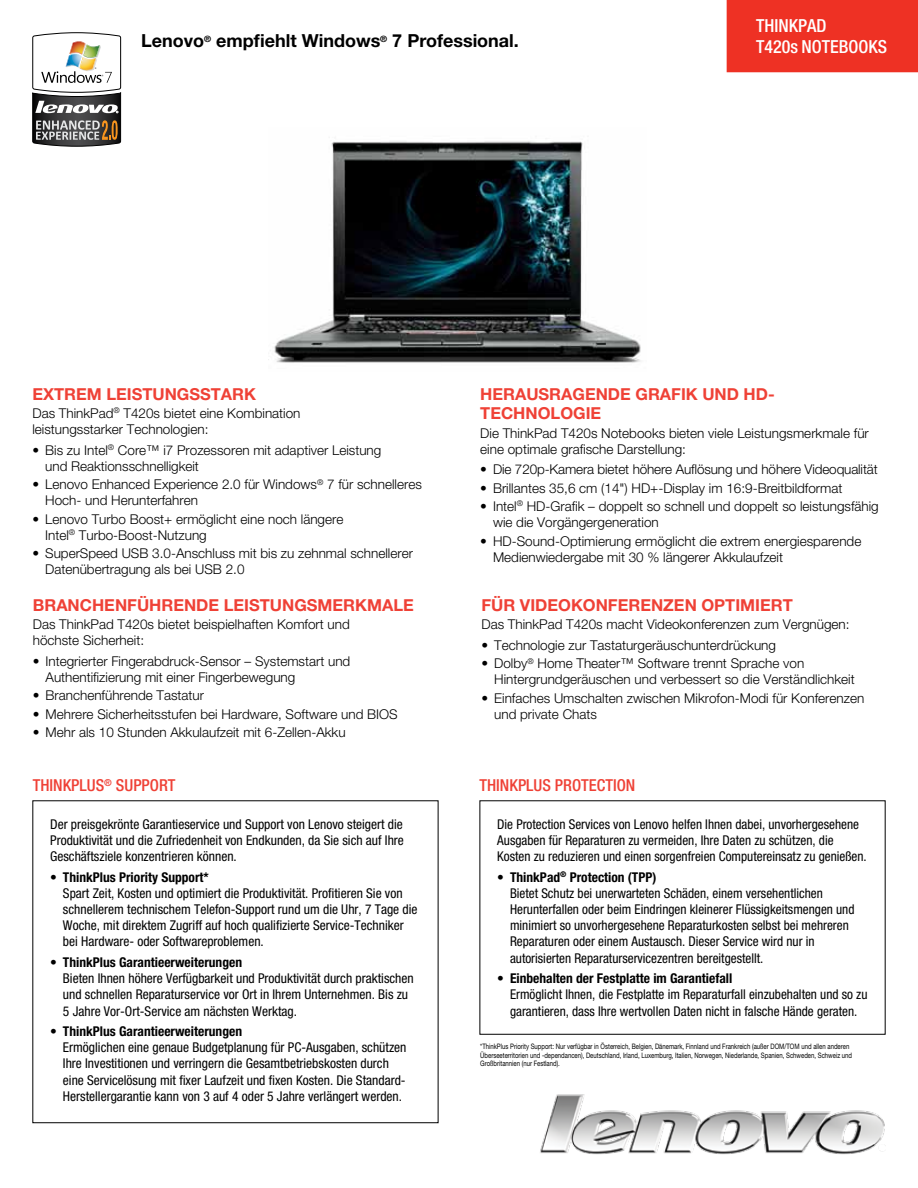
<style>
.page{position:relative;width:918px;height:1188px;background:#fff}
.page>*{position:absolute;margin:0;border:0;box-sizing:border-box;transform-origin:0 0}
.t1{font:700 18px "Helvetica Neue";color:#000}
.t2{font:500 condensed 18px/21.6px "Helvetica Neue LT Std";color:#fff}
.t3{font:700 16.5px/19.8px "Helvetica Neue";color:#ef4136}
.t4{font:500 condensed 16.5px "Helvetica Neue LT Std";color:#ef4136}
.t5{font:condensed 13.5px/16.2px "Helvetica Neue";color:#000}
.t6{font:300 13.5px/16.2px "Helvetica Neue";color:#000}
.t7{font:700 condensed 13.5px "Helvetica Neue";color:#000}
.t8{font:7.5px/8.2px "Helvetica Neue";color:#000;scale:.8 1}
.s1{font-weight:700}
</style>
<div class="page">
<img style="left:540px;top:1094px;width:346px;height:61px">
<svg style="left:32px;top:32px;width:89px;height:115px"></svg>
<div style="left:727px;top:0;width:191px;height:72px;background:#ee3124"></div>
<img style="left:274px;top:141px;width:367px;height:222px">
<div style="left:480px;top:800px;width:406px;height:235px;border:1px solid #000"></div>
<h1 class="t1" style="left:141px;top:29px;width:379px">LENOVO<sup>®</sup> EMPFIEHLT WINDOWS<sup>®</sup> 7 PROFESSIONAL.</h1>
<h1 class="t2" style="left:756px;top:14px;width:132px">THINKPAD<br>T420S NOTEBOOKS</h1>
<p class="t3" style="left:32px;top:383px;width:225px">EXTREM LEISTUNGSSTARK</p>
<p class="t6" style="left:32px;top:405px;width:270px">Das ThinkPad<sup>®</sup> T420s bietet eine Kombination leistungsstarker Technologien:</p>
<p class="t6" style="left:45px;top:441px;width:338px;text-indent:-13px">• Bis zu Intel<sup>®</sup> Core™ i7 Prozessoren mit adaptiver Leistung und Reaktionsschnelligkeit</p>
<p class="t6" style="left:45px;top:476px;width:378px;text-indent:-13px">• Lenovo Enhanced Experience 2.0 für Windows<sup>®</sup> 7 für schnelleres<br>Hoch- und Herunterfahren</p>
<p class="t6" style="left:45px;top:510px;width:300px;text-indent:-13px">• Lenovo Turbo Boost+ ermöglicht eine noch längere<br>Intel<sup>®</sup> Turbo‑Boost-Nutzung</p>
<p class="t6" style="left:45px;top:545px;width:369px;text-indent:-13px">• SuperSpeed USB 3.0-Anschluss mit bis zu zehnmal schnellerer<br>Datenübertragung als bei USB 2.0</p>
<p class="t3" style="left:33px;top:595px;width:383px">BRANCHENFÜHRENDE LEISTUNGSMERKMALE</p>
<p class="t6" style="left:33px;top:616px;width:319px">Das ThinkPad T420s bietet beispielhaften Komfort und höchste Sicherheit:</p>
<p class="t6" style="left:46px;top:653px;width:306px;text-indent:-13px">• Integrierter Fingerabdruck-Sensor – Systemstart und<br>Authentifizierung mit einer Fingerbewegung</p>
<p class="t6" style="left:33px;top:687px;width:173px">• Branchenführende Tastatur</p>
<p class="t6" style="left:33px;top:706px;width:366px">• Mehrere Sicherheitsstufen bei Hardware, Software und BIOS</p>
<p class="t6" style="left:33px;top:724px;width:314px">• Mehr als 10 Stunden Akkulaufzeit mit 6-Zellen-Akku</p>
<p class="t3" style="left:480px;top:383px;width:296px">HERAUSRAGENDE GRAFIK UND HD-<br>TECHNOLOGIE</p>
<p class="t6" style="left:480px;top:424px;width:390px">Die ThinkPad T420s Notebooks bieten viele Leistungsmerkmale für eine optimale grafische Darstellung:</p>
<p class="t6" style="left:480px;top:461px;width:399px">• Die 720p-Kamera bietet höhere Auflösung und höhere Videoqualität</p>
<p class="t6" style="left:480px;top:479px;width:364px">• Brillantes 35,6 cm (14") HD+-Display im 16:9-Breitbildformat</p>
<p class="t6" style="left:493px;top:498px;width:387px;text-indent:-13px">• Intel<sup>®</sup> HD-Grafik – doppelt so schnell und doppelt so leistungsfähig wie die Vorgängergeneration</p>
<p class="t6" style="left:493px;top:532px;width:370px;text-indent:-13px">• HD-Sound-Optimierung ermöglicht die extrem energiesparende<br>Medienwiedergabe mit 30 % längerer Akkulaufzeit</p>
<p class="t3" style="left:481px;top:595px;width:309px">FÜR VIDEOKONFERENZEN OPTIMIERT</p>
<p class="t6" style="left:481px;top:616px;width:370px">Das ThinkPad T420s macht Videokonferenzen zum Vergnügen:</p>
<p class="t6" style="left:481px;top:637px;width:296px">• Technologie zur Tastaturgeräuschunterdrückung</p>
<p class="t6" style="left:494px;top:655px;width:362px;text-indent:-13px">• Dolby<sup>®</sup> Home Theater™ Software trennt Sprache von<br>Hintergrundgeräuschen und verbessert so die Verständlichkeit</p>
<p class="t6" style="left:494px;top:689px;width:372px;text-indent:-13px">• Einfaches Umschalten zwischen Mikrofon-Modi für Konferenzen und private Chats</p>
<p class="t4" style="left:33px;top:775px;width:17px">THINK</p>
<p class="t4" style="left:71px;top:775px;width:97px">PLUS<sup>®</sup> SUPPORT</p>
<p class="t4" style="left:480px;top:775px;width:17px">THINK</p>
<p class="t4" style="left:518px;top:775px;width:117px">PLUS PROTECTION</p>
<p class="t5" style="left:50px;top:816px;width:355px;text-align:justify">Der preisgekrönte Garantieservice und Support von Lenovo steigert die Produktivität und die Zufriedenheit von Endkunden, da Sie sich auf Ihre Geschäftsziele konzentrieren können.</p>
<p class="t7" style="left:50px;top:869px;width:160px">• ThinkPlus Priority Support*</p>
<p class="t5" style="left:63px;top:885px;width:356px">Spart Zeit, Kosten und optimiert die Produktivität. Profitieren Sie von schnellerem technischem Telefon-Support rund um die Uhr, 7 Tage die Woche, mit direktem Zugriff auf hoch qualifizierte Service-Techniker bei Hardware- oder Softwareproblemen.</p>
<p class="t7" style="left:50px;top:954px;width:193px">• ThinkPlus Garantieerweiterungen</p>
<p class="t5" style="left:63px;top:970px;width:352px">Bieten Ihnen höhere Verfügbarkeit und Produktivität durch praktischen und schnellen Reparaturservice vor Ort in Ihrem Unternehmen. Bis zu<br>5 Jahre Vor-Ort-Service am nächsten Werktag.</p>
<p class="t7" style="left:50px;top:1023px;width:193px">• ThinkPlus Garantieerweiterungen</p>
<p class="t5" style="left:63px;top:1039px;width:345px">Ermöglichen eine genaue Budgetplanung für PC-Ausgaben, schützen Ihre Investitionen und verringern die Gesamtbetriebskosten durch eine Servicelösung mit fixer Laufzeit und fixen Kosten. Die Standard-Herstellergarantie kann von 3 auf 4 oder 5 Jahre verlängert werden.</p>
<p class="t8" style="left:480px;top:1042px;width:466px">*ThinkPlus Priority Support: Nur verfügbar in Österreich, Belgien, Dänemark, Finnland und Frankreich (außer DOM/TOM und allen anderen<br>Überseeterritorien und -dependancen), Deutschland, Irland, Luxemburg, Italien, Norwegen, Niederlande, Spanien, Schweden, Schweiz und<br>Großbritannien (nur Festland).</p>
<p class="t5" style="left:497px;top:816px;width:371px">Die Protection Services von Lenovo helfen Ihnen dabei, unvorhergesehene<br>Ausgaben für Reparaturen zu vermeiden, Ihre Daten zu schützen, die<br>Kosten zu reduzieren und einen sorgenfreien Computereinsatz zu genießen.</p>
<p class="t5" style="left:510px;top:869px;width:346px;text-indent:-13px"><span class="s1">• ThinkPad</span><sup>®</sup> <span class="s1">Protection (TPP)<br></span>Bietet Schutz bei unerwarteten Schäden, einem versehentlichen Herunterfallen oder beim Eindringen kleinerer Flüssigkeitsmengen und minimiert so unvorhergesehene Reparaturkosten selbst bei mehreren Reparaturen oder einem Austausch. Dieser Service wird nur in autorisierten Reparaturservicezentren bereitgestellt.</p>
<p class="t7" style="left:497px;top:970px;width:237px">• Einbehalten der Festplatte im Garantiefall</p>
<p class="t5" style="left:510px;top:986px;width:359px">Ermöglicht Ihnen, die Festplatte im Reparaturfall einzubehalten und so zu garantieren, dass Ihre wertvollen Daten nicht in falsche Hände geraten.</p>
</div>
